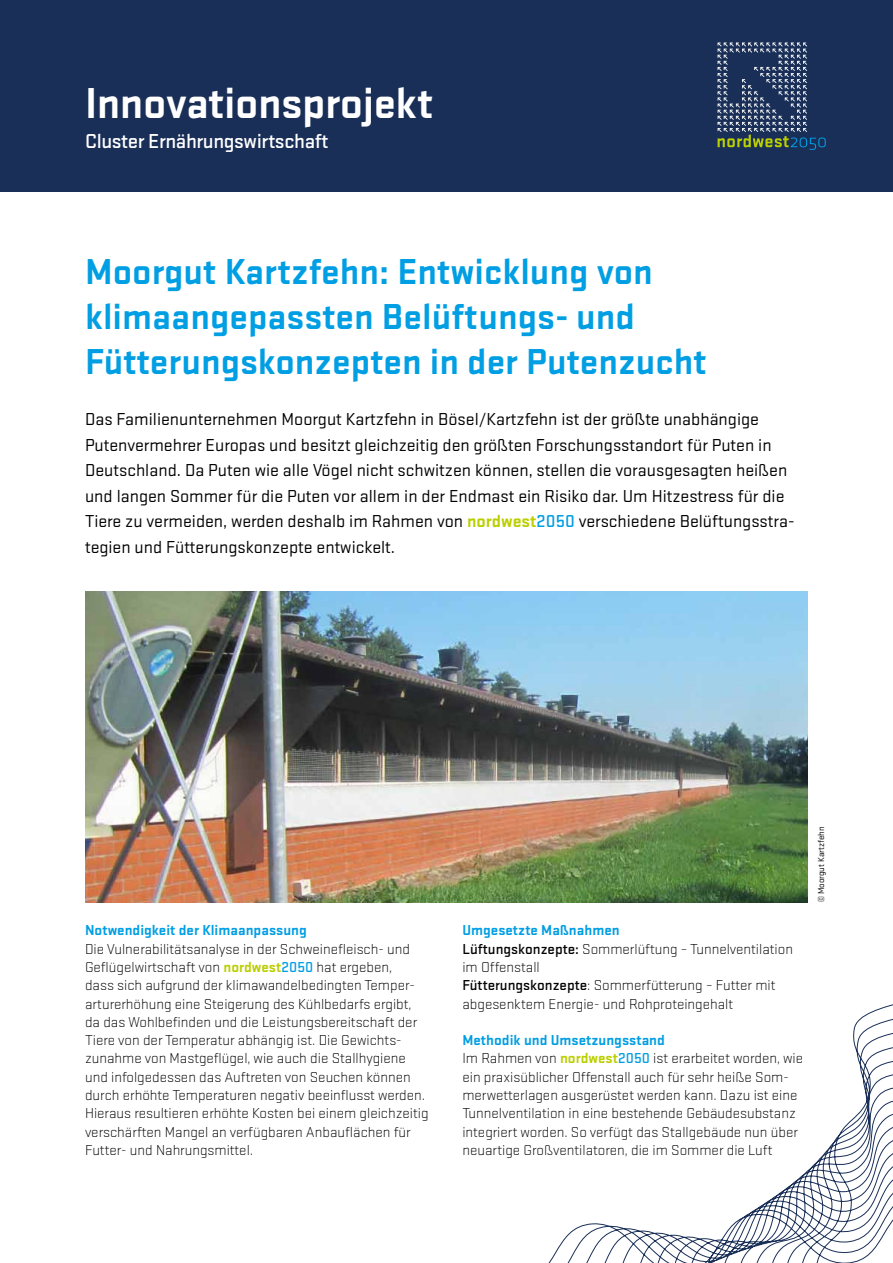
<style>
.page{position:relative;width:893px;height:1263px;background:#fff}
.page>*{position:absolute;margin:0;border:0;box-sizing:border-box;transform-origin:0 0}
.t1{font:700 45px "Stratum 1";letter-spacing:-.01em;color:#fff}
.t2{font:700 37.5px/45px "Stratum 1";color:#009ee3}
.t3{font:500 21px "Stratum 1";letter-spacing:-.02em;color:#fff}
.t4{font:18px/25.5px "Stratum 1";color:#000}
.t5{font:300 15px/18.3px "Stratum 1";color:#000}
.t6{font:700 15px "Stratum 1";color:#009ee3}
.t7{font:9px "Stratum 1";color:#000}
.s1{font-weight:700;color:#bbcf00}
.s2{font-weight:500;color:#009ee3}
.s3{font-weight:700;color:#009ee3}
.s4{font-weight:500}
</style>
<div class="page">
<div style="left:0;top:0;width:893px;height:191px;background:#1a2f58"></div>
<svg style="left:718px;top:43px;width:108px;height:107px"></svg>
<svg style="left:548px;top:1004px;width:345px;height:259px"></svg>
<img style="left:85px;top:591px;width:723px;height:311px">
<h1 class="t1" style="left:85px;top:72px;width:350px">Innovationsprojekt</h1>
<h3 class="t3" style="left:85px;top:127px;width:245px">Cluster Ernährungswirtschaft</h3>
<h2 class="t2" style="left:85px;top:247px;width:623px">Moorgut Kartzfehn: Entwicklung von klimaangepassten Belüftungs- und<br>Fütterungskonzepten in der Putenzucht</h2>
<p class="t4" style="left:85px;top:405px;width:711px">Das Familienunternehmen Moorgut Kartzfehn in Bösel/Kartzfehn ist der größte unabhängige Putenvermehrer Europas und besitzt gleichzeitig den größten Forschungsstandort für Puten in Deutschland. Da Puten wie alle Vögel nicht schwitzen können, stellen die vorausgesagten heißen und langen Sommer für die Puten vor allem in der Endmast ein Risiko dar. Um Hitzestress für die Tiere zu vermeiden, werden deshalb im Rahmen von <span class="s1">nordwest</span><span class="s2">2050</span> verschiedene Belüftungsstra&shy;tegien und Fütterungskonzepte entwickelt.</p>
<p class="t6" style="left:85px;top:920px;width:223px">Notwendigkeit der Klimaanpassung</p>
<p class="t5" style="left:85px;top:939px;width:345px">Die Vulnerabilitätsanalyse in der Schweinefleisch- und Geflügelwirtschaft von <span class="s1">nordwest</span><span class="s2">2050</span> hat ergeben,<br>dass sich aufgrund der klimawandelbedingten Temper&shy;arturerhöhung eine Steigerung des Kühlbedarfs ergibt, da das Wohlbefinden und die Leistungsbereitschaft der Tiere von der Temperatur abhängig ist. Die Gewichts&shy;zunahme von Mastgeflügel, wie auch die Stallhygiene und infolgedessen das Auftreten von Seuchen können durch erhöhte Temperaturen negativ beeinflusst werden.<br>Hieraus resultieren erhöhte Kosten bei einem gleichzeitig verschärften Mangel an verfügbaren Anbauflächen für Futter- und Nahrungsmittel.</p>
<p class="t5" style="left:462px;top:921px;width:332px"><span class="s3">Umgesetzte Maßnahmen<br></span><span class="s4">Lüftungskonzepte:</span> Sommerlüftung – Tunnelventilation im Offenstall<br><span class="s4">Fütterungskonzepte</span>: Sommerfütterung – Futter mit abgesenktem Energie- und Rohproteingehalt</p>
<p class="t5" style="left:462px;top:1030px;width:342px"><span class="s3">Methodik und Umsetzungsstand<br></span>Im Rahmen von <span class="s1">nordwest</span><span class="s2">2050</span> ist erarbeitet worden, wie ein praxisüblicher Offenstall auch für sehr heiße Som&shy;merwetterlagen ausgerüstet werden kann. Dazu ist eine Tunnelventilation in eine bestehende Gebäudesubstanz integriert worden. So verfügt das Stallgebäude nun über neuartige Großventilatoren, die im Sommer die Luft</p>
<p class="t7" style="left:815px;top:902px;width:77px;rotate:-90deg">© Moorgut Kartzfehn</p>
</div>
